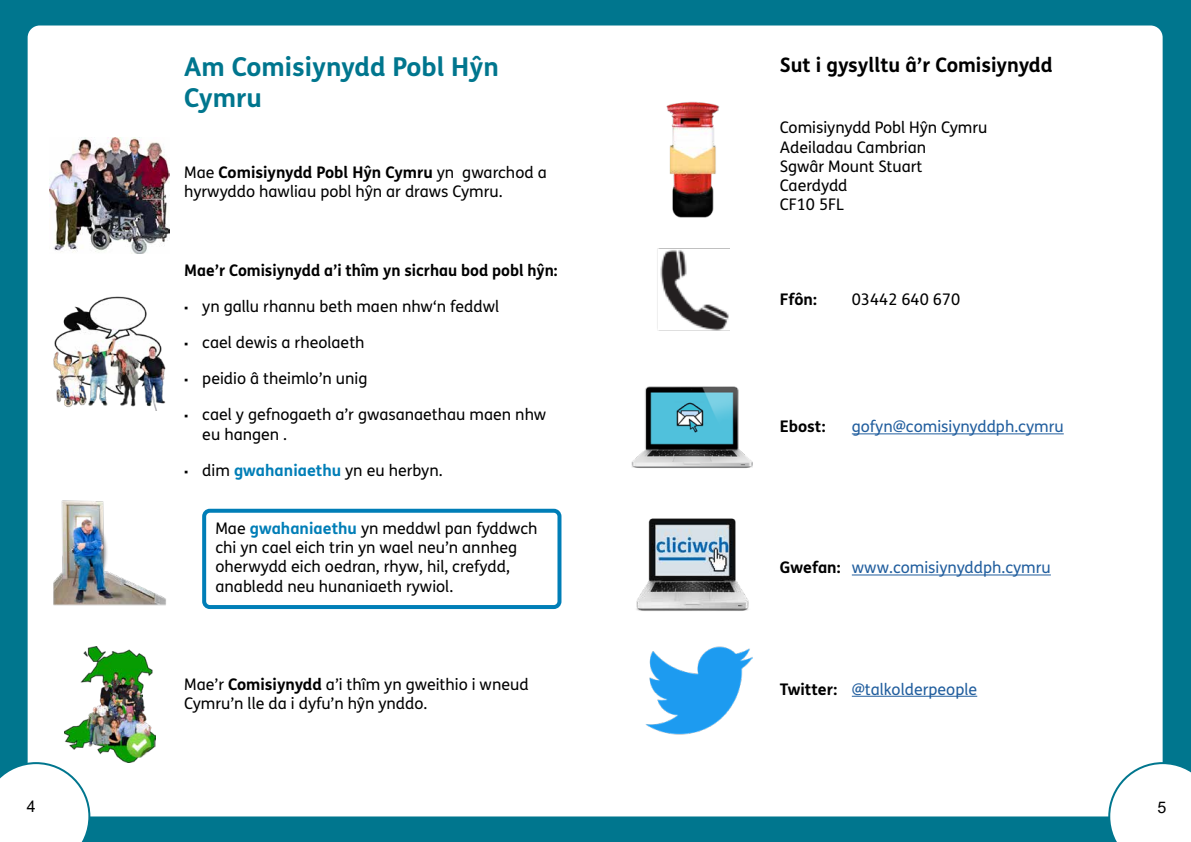
<style>
.page{position:relative;width:1191px;height:842px;background:#00768e}
.page>*{position:absolute;margin:0;border:0;box-sizing:border-box;transform-origin:0 0}
.t1{font:700 26px/31.2px "FS Me Pro";color:#00768e}
.t2{font:700 20px "FS Me Pro";color:#000}
.t3{font:16px/19.2px "FS Me Pro";color:#000}
.t4{font:16px "FS Me Pro";color:#215e9e}
.t5{font:700 16px "FS Me Pro";color:#000}
.t6{font:16px "Arial";color:#000}
.s1{font-weight:700}
.s2{font-family:"Verdana";font-size:12px}
.s3{font-weight:700;color:#007eb7}
.s4{font-weight:700;color:#000}
</style>
<div class="page">
<div style="left:28px;top:26px;width:1134px;height:790px;background:#fff;border-radius:12px"></div>
<hr style="left:852px;top:433px;width:211px;height:1px;background:#215e9e">
<hr style="left:852px;top:575px;width:198px;height:1px;background:#215e9e">
<hr style="left:852px;top:696px;width:125px;height:1px;background:#215e9e">
<img style="left:50px;top:137px;width:120px;height:116px">
<img style="left:53px;top:296px;width:113px;height:114px">
<svg style="left:0;top:762px;width:90px;height:80px"></svg>
<img style="left:64px;top:646px;width:91px;height:116px">
<img style="left:53px;top:500px;width:113px;height:106px">
<div style="left:202px;top:509px;width:359px;height:100px;border:4px solid #007eb7;border-radius:6px"></div>
<img style="left:631px;top:386px;width:121px;height:82px">
<img style="left:636px;top:518px;width:113px;height:93px">
<img style="left:645px;top:647px;width:107px;height:88px">
<img style="left:657px;top:248px;width:72px;height:83px">
<img style="left:666px;top:102px;width:54px;height:116px">
<svg style="left:1108px;top:762px;width:83px;height:80px"></svg>
<p class="t6" style="left:27px;top:795px;width:10px">4</p>
<h1 class="t1" style="left:184px;top:50px;width:316px">Am Comisiynydd Pobl Hŷn<br>Cymru</h1>
<p class="t3" style="left:184px;top:162px;width:364px">Mae <span class="s1">Comisiynydd Pobl Hŷn Cymru</span> yn gwarchod a hyrwyddo hawliau pobl hŷn ar draws Cymru.</p>
<h2 class="t5" style="left:184px;top:257px;width:375px">Mae’r Comisiynydd a’i thîm yn sicrhau bod pobl hŷn:</h2>
<p class="t3" style="left:184px;top:296px;width:316px"><span class="s2">▪</span> yn gallu rhannu beth maen nhw‘n feddwl</p>
<p class="t3" style="left:184px;top:332px;width:182px"><span class="s2">▪</span> cael dewis a rheolaeth</p>
<p class="t3" style="left:184px;top:369px;width:185px"><span class="s2">▪</span> peidio â theimlo’n unig</p>
<p class="t3" style="left:202px;top:405px;width:345px;text-indent:-18px"><span class="s2">▪</span> cael y gefnogaeth a’r gwasanaethau maen nhw eu hangen .</p>
<p class="t3" style="left:184px;top:460px;width:260px"><span class="s2">▪</span> dim <span class="s3">gwahaniaethu</span> yn eu herbyn.</p>
<p class="t3" style="left:215px;top:519px;width:323px">Mae <span class="s3">gwahaniaethu</span> yn meddwl pan fyddwch chi yn cael eich trin yn wael neu’n annheg oherwydd eich oedran, rhyw, hil, crefydd, anabledd neu hunaniaeth rywiol.</p>
<p class="t3" style="left:184px;top:675px;width:346px">Mae’r <span class="s1">Comisiynydd</span> a’i thîm yn gweithio i wneud<br>Cymru’n lle da i dyfu’n hŷn ynddo.</p>
<h2 class="t2" style="left:780px;top:49px;width:274px">Sut i gysylltu â’r Comisiynydd</h2>
<p class="t3" style="left:780px;top:118px;width:209px">Comisiynydd Pobl Hŷn Cymru<br>Adeiladau Cambrian<br>Sgwâr Mount Stuart<br>Caerdydd<br>CF10 5FL</p>
<p class="t5" style="left:780px;top:287px;width:39px">Ffôn:</p>
<p class="t3" style="left:852px;top:290px;width:110px">03442 640 670</p>
<p class="t5" style="left:780px;top:414px;width:47px">Ebost:</p>
<p class="t4" style="left:852px;top:416px;width:213px">gofyn@comisiynyddph.cymru</p>
<p class="t4" style="left:780px;top:557px;width:272px"><span class="s4">Gwefan:</span> www.comisiynyddph.cymru</p>
<p class="t4" style="left:780px;top:678px;width:199px"><span class="s4">Twitter:</span> @talkolderpeople</p>
<p class="t6" style="left:1157px;top:796px;width:10px">5</p>
</div>
